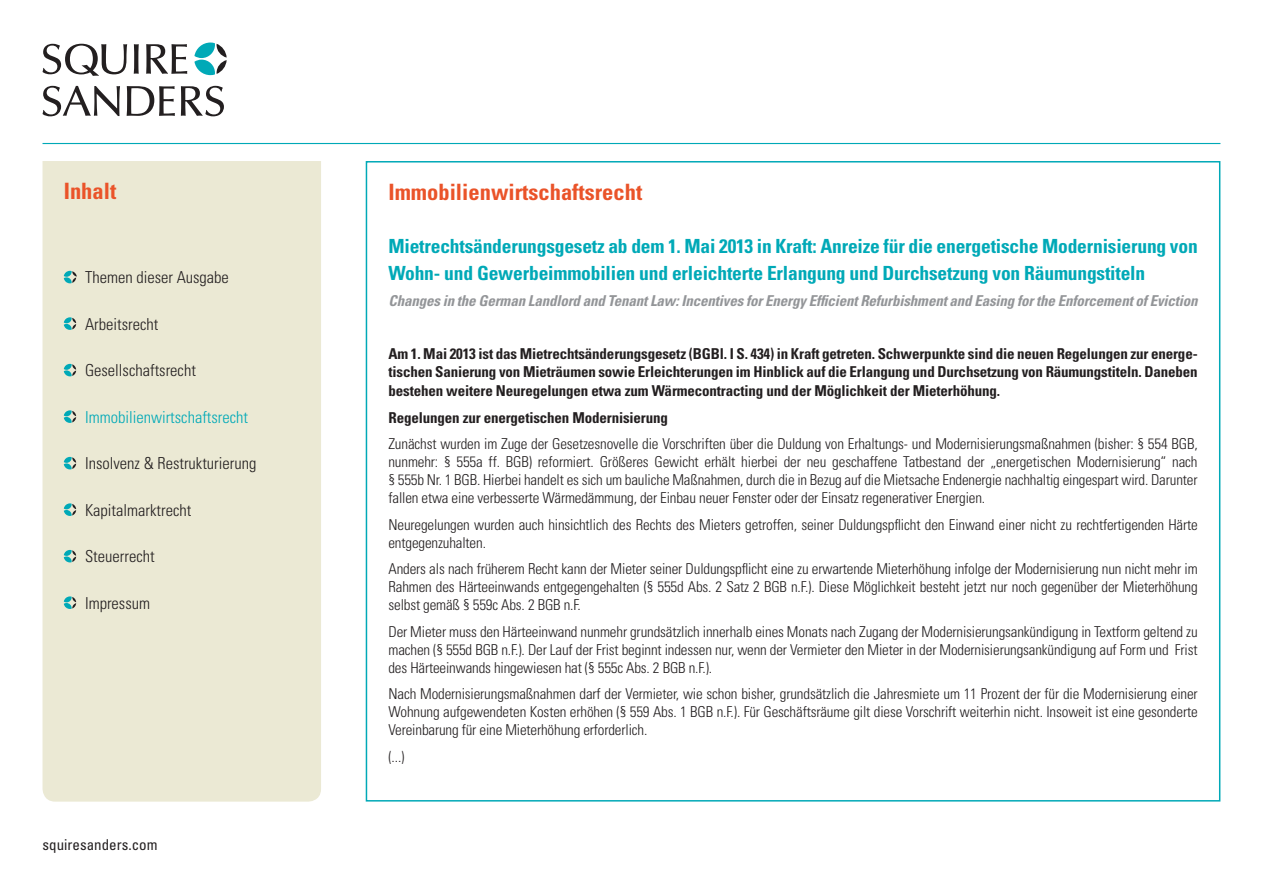
<style>
.page{position:relative;width:1263px;height:893px;background:#fff}
.page>*{position:absolute;margin:0;border:0;box-sizing:border-box;transform-origin:0 0}
.t1{font:700 condensed 22.5px "Univers LT Std";color:#ea5329}
.t2{font:700 condensed 19.5px/27px "Univers LT Std";letter-spacing:-.01em;color:#00a9b7}
.t3{font:300 condensed 16.5px "Univers LT Std";color:#231f20}
.t4{font:300 condensed 16.5px "Univers LT Std";color:#00a9b7}
.t5{font:300 condensed 15px/18px "Univers LT Std";letter-spacing:-.01em;color:#231f20;text-align:justify}
.t6{font:700 condensed 15px/18.5px "Univers LT Std";letter-spacing:-.01em;color:#231f20;text-align:justify}
.t7{font:italic 700 condensed 15px "Univers LT Std";letter-spacing:-.01em;color:#939598}
.t8{font:condensed 15px "Univers LT Std";color:#231f20}
</style>
<div class="page">
<svg style="left:43px;top:86px;width:181px;height:30px"></svg>
<svg style="left:146px;top:44px;width:41px;height:30px"></svg>
<svg style="left:134px;top:44px;width:5px;height:30px"></svg>
<svg style="left:43px;top:44px;width:84px;height:32px"></svg>
<svg style="left:194px;top:43px;width:33px;height:32px"></svg>
<hr style="left:43px;top:143px;width:1177px;height:1px;background:#00a9b7">
<div style="left:43px;top:161px;width:278px;height:641px;background:#ebe9d4"></div>
<svg style="left:64px;top:271px;width:13px;height:12px"></svg>
<svg style="left:64px;top:317px;width:12px;height:13px"></svg>
<svg style="left:64px;top:364px;width:12px;height:12px"></svg>
<svg style="left:64px;top:410px;width:12px;height:13px"></svg>
<svg style="left:64px;top:457px;width:12px;height:12px"></svg>
<svg style="left:64px;top:503px;width:12px;height:13px"></svg>
<svg style="left:64px;top:550px;width:12px;height:12px"></svg>
<svg style="left:64px;top:596px;width:12px;height:13px"></svg>
<h1 class="t1" style="left:64px;top:177px;width:54px">Inhalt</h1>
<p class="t3" style="left:85px;top:268px;width:145px">Themen dieser Ausgabe</p>
<p class="t3" style="left:85px;top:314px;width:75px">Arbeitsrecht</p>
<p class="t3" style="left:85px;top:361px;width:112px">Gesellschaftsrecht</p>
<p class="t4" style="left:85px;top:407px;width:165px">Immobilienwirtschaftsrecht</p>
<p class="t3" style="left:85px;top:454px;width:173px">Insolvenz &amp; Restrukturierung</p>
<p class="t3" style="left:85px;top:500px;width:108px">Kapitalmarktrecht</p>
<p class="t3" style="left:85px;top:547px;width:71px">Steuerrecht</p>
<p class="t3" style="left:85px;top:593px;width:67px">Impressum</p>
<p class="t8" style="left:43px;top:836px;width:116px">squiresanders.com</p>
<h1 class="t1" style="left:388px;top:178px;width:255px">Immobilienwirtschaftsrecht</h1>
<h2 class="t2" style="left:388px;top:232px;width:811px">Mietrechtsänderungsgesetz ab dem 1. Mai 2013 in Kraft: Anreize für die energetische Modernisierung von<br>Wohn- und Gewerbeimmobilien und erleichterte Erlangung und Durchsetzung von Räumungstiteln</h2>
<p class="t7" style="left:388px;top:292px;width:811px">Changes in the German Landlord and Tenant Law: Incentives for Energy Efficient Refurbishment and Easing for the Enforcement of Eviction</p>
<p class="t6" style="left:388px;top:344px;width:811px">Am 1. Mai 2013 ist das Mietrechtsänderungsgesetz (BGBl. I S. 434) in Kraft getreten. Schwerpunkte sind die neuen Regelungen zur energe&shy;tischen Sanierung von Mieträumen sowie Erleichterungen im Hinblick auf die Erlangung und Durchsetzung von Räumungstiteln. Daneben bestehen weitere Neuregelungen etwa zum Wärmecontracting und der Möglichkeit der Mieterhöhung.</p>
<p class="t6" style="left:388px;top:408px;width:281px">Regelungen zur energetischen Modernisierung</p>
<p class="t5" style="left:388px;top:435px;width:811px">Zunächst wurden im Zuge der Gesetzesnovelle die Vorschriften über die Duldung von Erhaltungs- und Modernisierungsmaßnahmen (bisher: § 554 BGB, nunmehr: § 555a ff. BGB) reformiert. Größeres Gewicht erhält hierbei der neu geschaffene Tatbestand der „energetischen Modernisierung“ nach § 555b Nr. 1 BGB. Hierbei handelt es sich um bauliche Maßnahmen, durch die in Bezug auf die Mietsache Endenergie nachhaltig eingespart wird. Darunter fallen etwa eine verbesserte Wärmedämmung, der Einbau neuer Fenster oder der Einsatz regenerativer Energien.</p>
<p class="t5" style="left:388px;top:515px;width:811px">Neuregelungen wurden auch hinsichtlich des Rechts des Mieters getroffen, seiner Duldungspflicht den Einwand einer nicht zu rechtfertigenden Härte entgegenzuhalten.</p>
<p class="t5" style="left:388px;top:560px;width:811px">Anders als nach früherem Recht kann der Mieter seiner Duldungspflicht eine zu erwartende Mieterhöhung infolge der Modernisierung nun nicht mehr im Rahmen des Härteeinwands entgegengehalten (§ 555d Abs. 2 Satz 2 BGB n.F.). Diese Möglichkeit besteht jetzt nur noch gegenüber der Mieterhöhung selbst gemäß § 559c Abs. 2 BGB n.F.</p>
<p class="t5" style="left:388px;top:622px;width:811px">Der Mieter muss den Härteeinwand nunmehr grundsätzlich innerhalb eines Monats nach Zugang der Modernisierungsankündigung in Textform geltend zu machen (§ 555d BGB n.F.). Der Lauf der Frist beginnt indessen nur, wenn der Vermieter den Mieter in der Modernisierungsankündigung auf Form und Frist des Härteeinwands hingewiesen hat (§ 555c Abs. 2 BGB n.F.).</p>
<p class="t5" style="left:388px;top:685px;width:811px">Nach Modernisierungsmaßnahmen darf der Vermieter, wie schon bisher, grundsätzlich die Jahresmiete um 11 Prozent der für die Modernisierung einer Wohnung aufgewendeten Kosten erhöhen (§ 559 Abs. 1 BGB n.F.). Für Geschäftsräume gilt diese Vorschrift weiterhin nicht. Insoweit ist eine gesonderte Vereinbarung für eine Mieterhöhung erforderlich.</p>
<p class="t5" style="left:388px;top:747px;width:18px">(...)</p>
</div>
